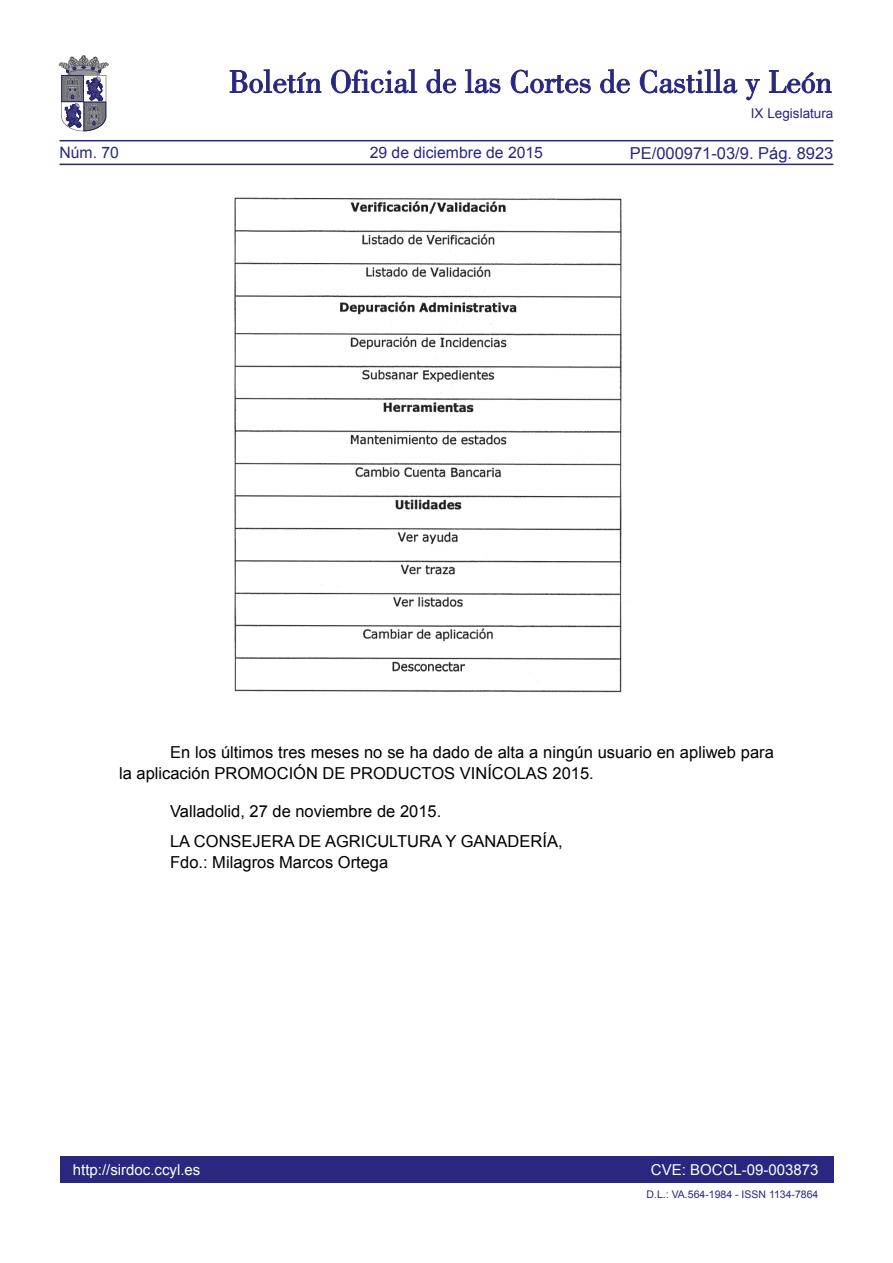
<style>
.page{position:relative;width:893px;height:1263px;background:#fff}
.page>*{position:absolute;margin:0;border:0;box-sizing:border-box;transform-origin:0 0}
.t1{font:16.5px/21px "Arial";color:#000}
.t2{font:16.5px "Arial";color:#292780}
.t3{font:15.75px "Arial";color:#292780}
.t4{font:15px "Arial";color:#fff}
.t5{font:13.5px "Arial";color:#292780}
.t6{font:10.5px "Arial";color:#292780}
</style>
<div class="page">
<div style="left:60px;top:1157px;width:773px;height:26px;background:#292780"></div>
<hr style="left:60px;top:164px;width:773px;height:1px;background:#292780">
<hr style="left:60px;top:140px;width:773px;height:1px;background:#292780">
<svg style="left:230px;top:69px;width:91px;height:24px"></svg>
<svg style="left:331px;top:69px;width:86px;height:24px"></svg>
<svg style="left:426px;top:69px;width:30px;height:24px"></svg>
<svg style="left:465px;top:69px;width:35px;height:24px"></svg>
<svg style="left:511px;top:70px;width:80px;height:23px"></svg>
<svg style="left:600px;top:69px;width:30px;height:24px"></svg>
<svg style="left:640px;top:69px;width:97px;height:24px"></svg>
<svg style="left:745px;top:79px;width:15px;height:21px"></svg>
<svg style="left:769px;top:70px;width:62px;height:23px"></svg>
<svg style="left:59px;top:55px;width:49px;height:76px"></svg>
<img style="left:234px;top:197px;width:388px;height:496px">
<p class="t3" style="left:60px;top:142px;width:61px">Núm. 70</p>
<p class="t3" style="left:370px;top:142px;width:175px">29 de diciembre de 2015</p>
<p class="t5" style="left:751px;top:105px;width:84px">IX Legislatura</p>
<p class="t2" style="left:630px;top:142px;width:205px">PE/000971‑03/9. Pág. 8923</p>
<p class="t1" style="left:119px;top:742px;width:656px;text-indent:51px">En los últimos tres meses no se ha dado de alta a ningún usuario en apliweb para la aplicación PROMOCIÓN DE PRODUCTOS VINÍCOLAS 2015.</p>
<p class="t1" style="left:170px;top:797px;width:394px;line-height:29.5px">Valladolid, 27 de noviembre de 2015.<br>LA CONSEJERA DE AGRICULTURA Y GANADERÍA,</p>
<p class="t1" style="left:170px;top:851px;width:220px">Fdo.: Milagros Marcos Ortega</p>
<p class="t4" style="left:73px;top:1159px;width:129px">http://sirdoc.ccyl.es</p>
<p class="t4" style="left:651px;top:1159px;width:169px">CVE: BOCCL-09-003873</p>
<p class="t6" style="left:647px;top:1188px;width:173px">D.L.: VA.564-1984 - ISSN 1134-7864</p>
</div>
